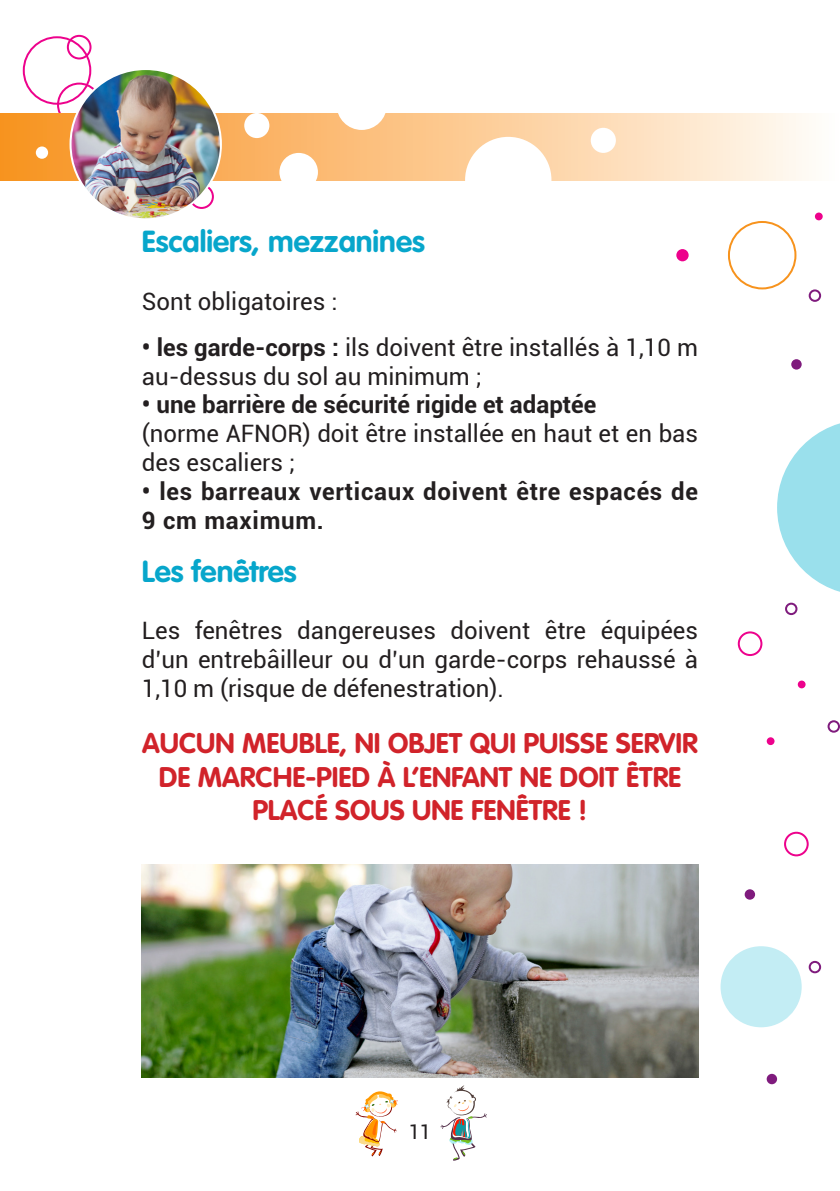
<style>
.page{position:relative;width:840px;height:1191px;background:#fff}
.page>*{position:absolute;margin:0;border:0;box-sizing:border-box;transform-origin:0 0}
.t1{font:700 30px "VAG Rounded LT";color:#07a6cb}
.t2{font:700 28px/33.6px "VAG Rounded LT";color:#d1232a;text-align:center}
.t3{font:24px/28.8px "Roboto";color:#231f20}
.t4{font:700 24px/28.8px "Roboto";letter-spacing:.03em;color:#231f20}
.t5{font:700 24px "Roboto";color:#231f20}
.t6{font:20px "Roboto";color:#231f20}
.s1{font-weight:700}
</style>
<div class="page">
<svg style="left:355px;top:1091px;width:43px;height:65px"></svg>
<svg style="left:440px;top:1085px;width:47px;height:75px"></svg>
<div style="left:189px;top:184px;width:25px;height:25px;border:2px solid #ed028c;border-radius:50%"></div>
<div style="left:57px;top:83px;width:44px;height:44px;border:2px solid #ed028c;border-radius:50%"></div>
<div style="left:23px;top:36px;width:68px;height:69px;border:2px solid #ed028c;border-radius:50%"></div>
<div style="left:67px;top:35px;width:24px;height:24px;border:2px solid #ed028c;border-radius:50%"></div>
<div style="left:784px;top:602px;width:13px;height:13px;border:2px solid #7f1b7d;border-radius:50%"></div>
<div style="left:727px;top:221px;width:69px;height:68px;border:2px solid #f7931d;border-radius:50%"></div>
<div style="left:790px;top:359px;width:11px;height:10px;background:#7f1b7d;border-radius:50%"></div>
<svg style="left:814px;top:212px;width:8px;height:8px"></svg>
<div style="left:766px;top:737px;width:8px;height:8px;background:#ed028c;border-radius:50%"></div>
<div style="left:676px;top:249px;width:12px;height:12px;background:#ed028c;border-radius:50%"></div>
<div style="left:827px;top:720px;width:12px;height:12px;border:2px solid #7f1b7d;border-radius:50%"></div>
<div style="left:808px;top:289px;width:12px;height:13px;border:2px solid #7f1b7d;border-radius:50%"></div>
<div style="left:808px;top:961px;width:12px;height:12px;border:2px solid #7f1b7d;border-radius:50%"></div>
<div style="left:797px;top:680px;width:8px;height:8px;background:#ed028c;border-radius:50%"></div>
<div style="left:737px;top:631px;width:25px;height:25px;border:2px solid #ed028c;border-radius:50%"></div>
<div style="left:783px;top:831px;width:25px;height:25px;border:2px solid #ed028c;border-radius:50%"></div>
<div style="left:744px;top:889px;width:10px;height:10px;background:#7f1b7d;border-radius:50%"></div>
<div style="left:766px;top:1073px;width:10px;height:11px;background:#7f1b7d;border-radius:50%"></div>
<svg style="left:777px;top:423px;width:62px;height:169px"></svg>
<div style="left:720px;top:946px;width:81px;height:81px;background:#c3edf4;border-radius:50%"></div>
<svg style="left:0;top:113px;width:809px;height:68px"></svg>
<div style="left:465px;top:137px;width:86px;height:86px;background:#fff;border-radius:50%"></div>
<div style="left:336px;top:80px;width:50px;height:50px;background:#fff;border-radius:50%"></div>
<div style="left:279px;top:153px;width:39px;height:38px;background:#fff;border-radius:50%"></div>
<div style="left:590px;top:128px;width:25px;height:25px;background:#fff;border-radius:50%"></div>
<div style="left:244px;top:113px;width:25px;height:25px;background:#fff;border-radius:50%"></div>
<div style="left:36px;top:146px;width:12px;height:13px;background:#fff;border-radius:50%"></div>
<img style="left:70px;top:69px;width:151px;height:150px;border-radius:75px">
<img style="left:142px;top:865px;width:555px;height:212px">
<p class="t1" style="left:142px;top:224px;width:284px">Escaliers, mezzanines</p>
<p class="t3" style="left:142px;top:286px;width:197px">Sont obligatoires :</p>
<p class="t3" style="left:142px;top:332px;width:557px"><span class="s1">• les garde-corps :</span> ils doivent être installés à 1,10 m au-dessus du sol au minimum ;</p>
<p class="t5" style="left:142px;top:388px;width:455px">• une barrière de sécurité rigide et adaptée</p>
<p class="t3" style="left:142px;top:418px;width:557px">(norme AFNOR) doit être installée en haut et en bas des escaliers ;</p>
<p class="t4" style="left:142px;top:476px;width:557px">• les barreaux verticaux doivent être espacés de<br>9 cm maximum.</p>
<p class="t1" style="left:142px;top:553px;width:156px">Les fenêtres</p>
<p class="t3" style="left:142px;top:615px;width:557px;text-align:justify">Les fenêtres dangereuses doivent être équipées d’un entrebâilleur ou d’un garde-corps rehaussé à 1,10 m (risque de défenestration).</p>
<p class="t2" style="left:142px;top:727px;width:556px">AUCUN MEUBLE, NI OBJET QUI PUISSE SERVIR<br>DE MARCHE-PIED À L’ENFANT NE DOIT ÊTRE<br>PLACÉ SOUS UNE FENÊTRE !</p>
<p class="t6" style="left:408px;top:1117px;width:24px">11</p>
</div>
